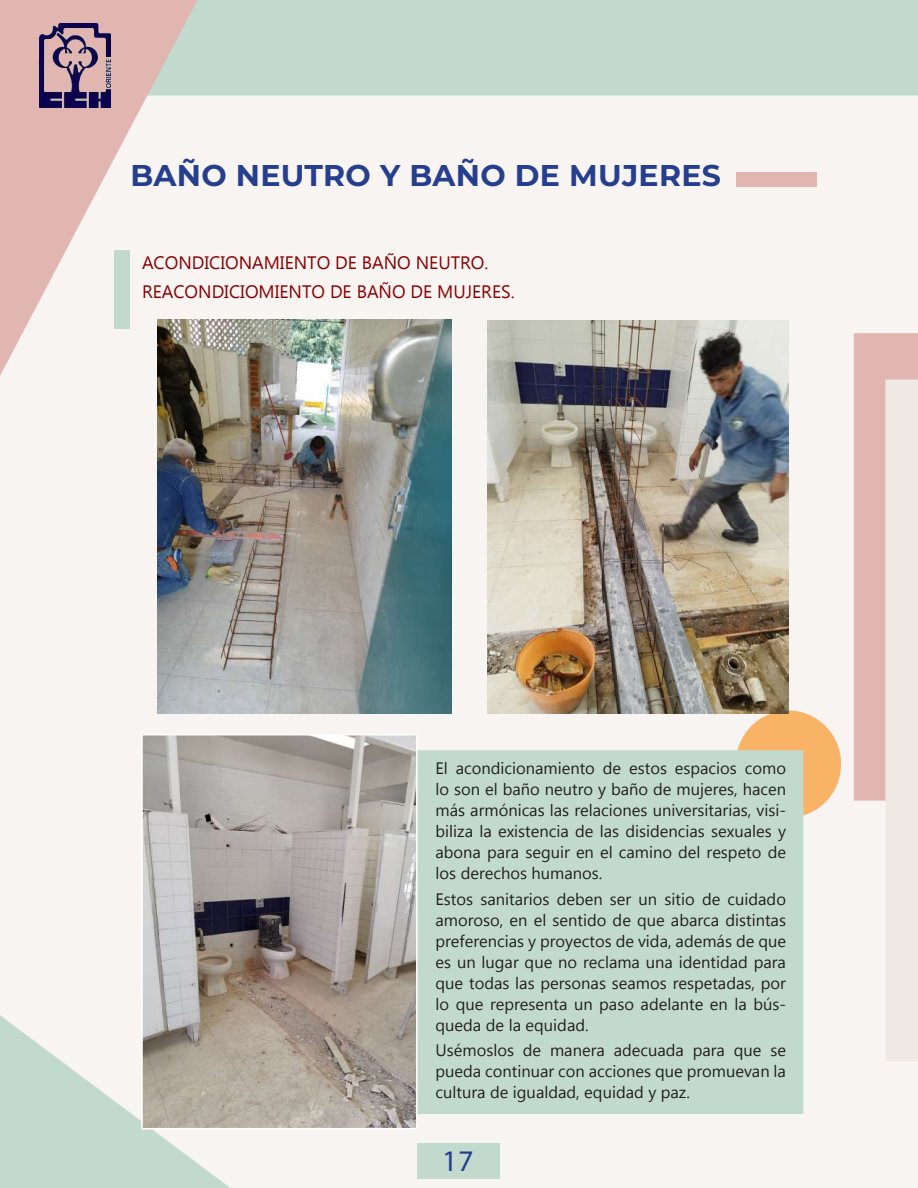
<style>
.page{position:relative;width:918px;height:1188px;background:#fff}
.page>*{position:absolute;margin:0;border:0;box-sizing:border-box;transform-origin:0 0}
.t1{font:100 30px "Montserrat";letter-spacing:.01em;color:#253f8e}
.t2{font:30px "Myriad Pro";color:#253f8e}
.t3{font:18px/28.5px "Microsoft New Tai Lue";color:#850203}
.t4{font:16.5px/21px "Microsoft Tai Le";color:#231f20;text-align:justify}
</style>
<div class="page">
<img style="left:0;top:0;width:918px;height:1188px">
<div style="left:418px;top:1143px;width:82px;height:36px;background:#c2dacd"></div>
<div style="left:736px;top:711px;width:105px;height:107px;background:#f8b367;border-radius:50%"></div>
<div style="left:736px;top:172px;width:80px;height:15px;background:#e1b6b0"></div>
<div style="left:114px;top:250px;width:16px;height:79px;background:#c2dacd"></div>
<img style="left:157px;top:320px;width:295px;height:393px">
<img style="left:488px;top:320px;width:300px;height:393px">
<div style="left:197px;top:750px;width:606px;height:364px;background:#c2dacd;border:2px solid #c2dacd"></div>
<img style="left:144px;top:737px;width:271px;height:389px">
<div style="left:141px;top:734px;width:277px;height:395px;border:2px solid #fff"></div>
<img style="left:39px;top:24px;width:72px;height:84px">
<h1 class="t1" style="left:130px;top:155px;width:592px">BAÑO NEUTRO Y BAÑO DE MUJERES</h1>
<p class="t3" style="left:142px;top:250px;width:374px">ACONDICIONAMIENTO DE BAÑO NEUTRO.<br>REACONDICIOMIENTO DE BAÑO DE MUJERES.</p>
<p class="t4" style="left:436px;top:759px;width:352px">El acondicionamiento de estos espacios como lo son el baño neutro y baño de mujeres, hacen más armónicas las relaciones universitarias, visi&shy;biliza la existencia de las disidencias sexuales y abona para seguir en el camino del respeto de los derechos humanos.</p>
<p class="t4" style="left:436px;top:889px;width:352px">Estos sanitarios deben ser un sitio de cuidado amoroso, en el sentido de que abarca distintas preferencias y proyectos de vida, además de que es un lugar que no reclama una identidad para que todas las personas seamos respetadas, por lo que representa un paso adelante en la bús&shy;queda de la equidad.</p>
<p class="t4" style="left:436px;top:1041px;width:352px">Usémoslos de manera adecuada para que se pueda continuar con acciones que promuevan la cultura de igualdad, equidad y paz.</p>
<h1 class="t2" style="left:442px;top:1143px;width:33px">17</h1>
</div>
